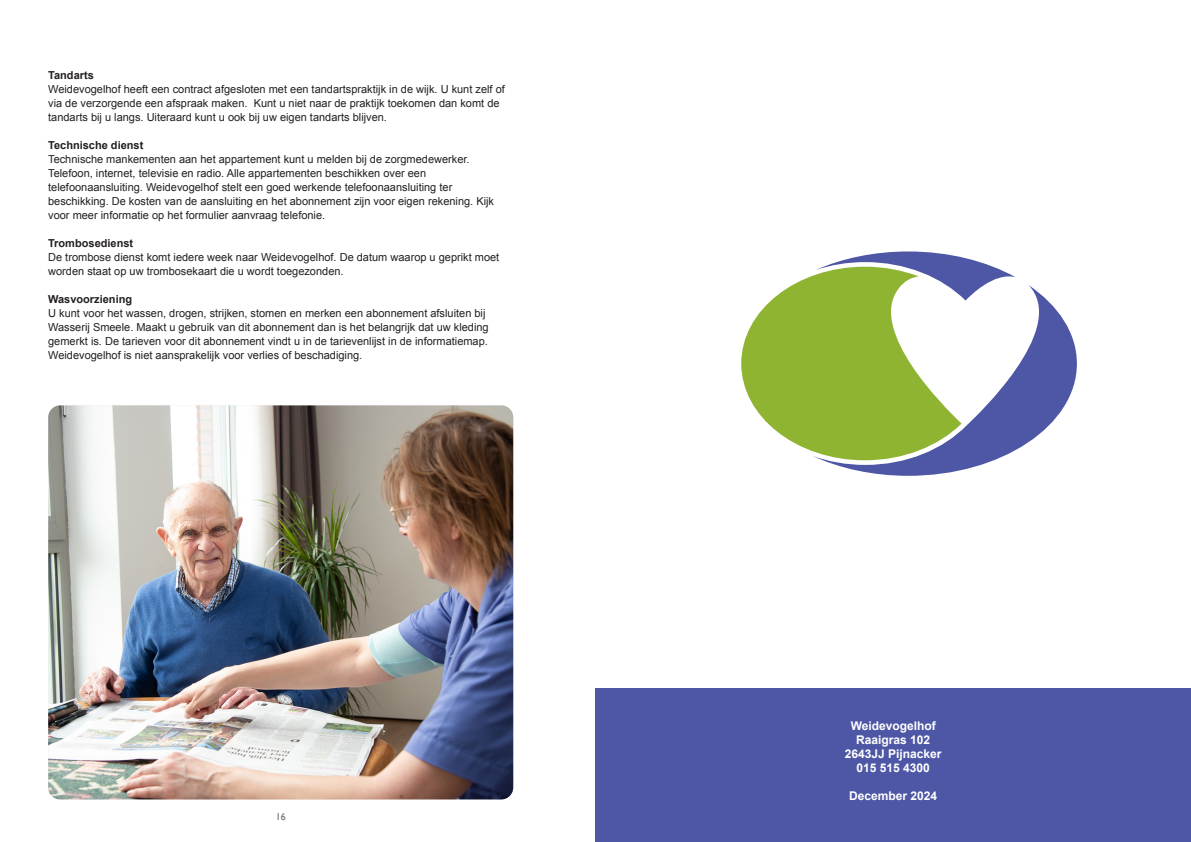
<style>
.page{position:relative;width:1191px;height:842px;background:#fff}
.page>*{position:absolute;margin:0;border:0;box-sizing:border-box;transform-origin:0 0}
.Kop_3{font:700 12px "Arial";color:#fff}
.Kop_3-2{font:11px/14px "Arial";color:#231f20}
.Kop_3-3{font:700 11px "Arial";color:#231f20}
.t1{font:10px "Gill Sans";color:#6c6d70}
</style>
<div class="page">
<img style="left:48px;top:405px;width:465px;height:394px">
<div style="left:595px;top:689px;width:596px;height:153px;background:#4d57a5"></div>
<svg style="left:822px;top:285px;width:255px;height:191px"></svg>
<svg style="left:823px;top:251px;width:192px;height:50px"></svg>
<svg style="left:741px;top:267px;width:220px;height:193px;fill:#8fb431"></svg>
<p class="Kop_3-3" style="left:48px;top:68px;width:47px">Tandarts</p>
<p class="Kop_3-2" style="left:48px;top:82px;width:458px">Weidevogelhof heeft een contract afgesloten met een tandartspraktijk in de wijk. U kunt zelf of via de verzorgende een afspraak maken. Kunt u niet naar de praktijk toekomen dan komt de tandarts bij u langs. Uiteraard kunt u ook bij uw eigen tandarts blijven.</p>
<p class="Kop_3-3" style="left:48px;top:138px;width:97px">Technische dienst</p>
<p class="Kop_3-2" style="left:48px;top:152px;width:423px">Technische mankementen aan het appartement kunt u melden bij de zorgmedewerker.</p>
<p class="Kop_3-2" style="left:48px;top:166px;width:447px">Telefoon, internet, televisie en radio. Alle appartementen beschikken over een telefoonaansluiting. Weidevogelhof stelt een goed werkende telefoonaansluiting ter beschikking. De kosten van de aansluiting en het abonnement zijn voor eigen rekening. Kijk voor meer informatie op het formulier aanvraag telefonie.</p>
<p class="Kop_3-3" style="left:48px;top:236px;width:86px">Trombosedienst</p>
<p class="Kop_3-2" style="left:48px;top:250px;width:453px">De trombose dienst komt iedere week naar Weidevogelhof. De datum waarop u geprikt moet worden staat op uw trombosekaart die u wordt toegezonden.</p>
<p class="Kop_3-3" style="left:48px;top:292px;width:85px">Wasvoorziening</p>
<p class="Kop_3-2" style="left:48px;top:306px;width:442px">U kunt voor het wassen, drogen, strijken, stomen en merken een abonnement afsluiten bij Wasserij Smeele. Maakt u gebruik van dit abonnement dan is het belangrijk dat uw kleding gemerkt is. De tarieven voor dit abonnement vindt u in de tarievenlijst in de informatiemap.<br>Weidevogelhof is niet aansprakelijk voor verlies of beschadiging.</p>
<p class="t1" style="left:276px;top:810px;width:11px">16</p>
<p class="Kop_3" style="left:850px;top:718px;width:87px">Weidevogelhof</p>
<p class="Kop_3" style="left:856px;top:732px;width:76px">Raaigras 102</p>
<p class="Kop_3" style="left:845px;top:746px;width:98px">2643JJ Pijnacker</p>
<p class="Kop_3" style="left:856px;top:760px;width:75px">015 515 4300</p>
<p class="Kop_3" style="left:849px;top:788px;width:90px">December 2024</p>
</div>
